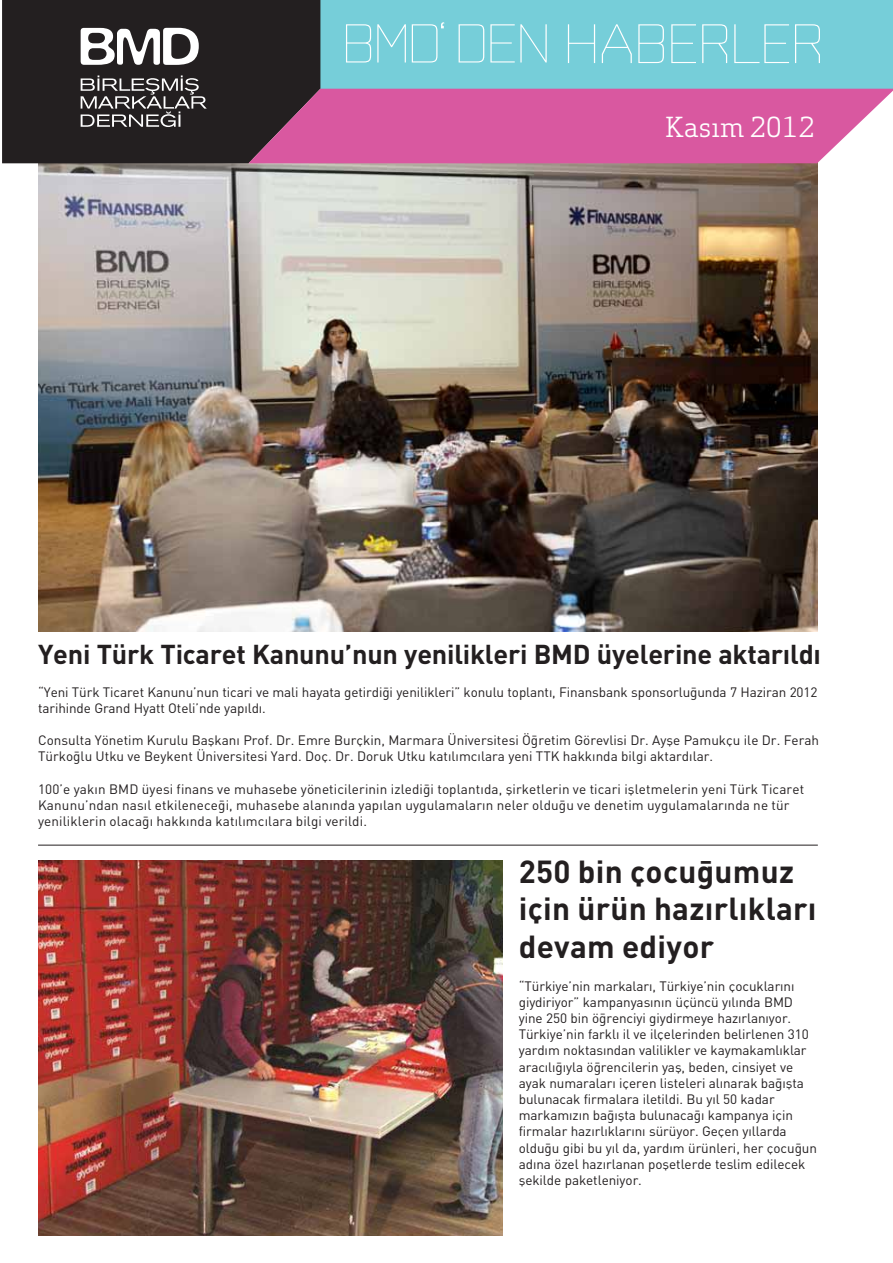
<style>
.page{position:relative;width:893px;height:1263px;background:#fff}
.page>*{position:absolute;margin:0;border:0;box-sizing:border-box;transform-origin:0 0}
.t1{font:700 31.5px/37.8px "DIN Bek";letter-spacing:.01em;color:#231f20}
.t2{font:700 27px "DIN Bek";letter-spacing:-.01em;color:#231f20}
.t3{font:27px "Apex Serif";color:#fff}
.t4{font:13.5px/16.2px "DIN Bek Normal";letter-spacing:-.005em;color:#231f20}
</style>
<div class="page">
<img style="left:38px;top:163px;width:780px;height:468px">
<div style="left:320px;top:0;width:573px;height:89px;background:#76ced9"></div>
<div style="left:2px;top:0;width:318px;height:163px;background:#231f20"></div>
<svg style="left:81px;top:28px;width:118px;height:37px"></svg>
<svg style="left:81px;top:75px;width:126px;height:52px;background:#555253"></svg>
<svg style="left:346px;top:24px;width:25px;height:38px"></svg>
<svg style="left:377px;top:24px;width:29px;height:38px"></svg>
<svg style="left:412px;top:22px;width:32px;height:40px"></svg>
<svg style="left:459px;top:24px;width:25px;height:38px"></svg>
<svg style="left:490px;top:24px;width:57px;height:38px"></svg>
<svg style="left:568px;top:24px;width:27px;height:39px"></svg>
<svg style="left:602px;top:24px;width:30px;height:39px"></svg>
<svg style="left:638px;top:24px;width:26px;height:39px"></svg>
<svg style="left:671px;top:24px;width:25px;height:39px"></svg>
<svg style="left:702px;top:24px;width:25px;height:39px"></svg>
<svg style="left:734px;top:24px;width:55px;height:39px"></svg>
<svg style="left:795px;top:24px;width:25px;height:39px"></svg>
<svg style="left:248px;top:89px;width:645px;height:74px;background:#d05e9e"></svg>
<hr style="left:38px;top:845px;width:780px;height:1px;background:#231f20">
<img style="left:38px;top:860px;width:465px;height:376px">
<h2 class="t3" style="left:665px;top:110px;width:151px">Kasım 2012</h2>
<h2 class="t2" style="left:38px;top:637px;width:784px">Yeni Türk Ticaret Kanunu’nun yenilikleri BMD üyelerine aktarıldı</h2>
<p class="t4" style="left:38px;top:683px;width:781px">“Yeni Türk Ticaret Kanunu’nun ticari ve mali hayata getirdiği yenilikleri” konulu toplantı, Finansbank sponsorluğunda 7 Haziran 2012 tarihinde Grand Hyatt Oteli’nde yapıldı.</p>
<p class="t4" style="left:38px;top:732px;width:783px">Consulta Yönetim Kurulu Başkanı Prof. Dr. Emre Burçkin, Marmara Üniversitesi Öğretim Görevlisi Dr. Ayşe Pamukçu ile Dr. Ferah<br>Türkoğlu Utku ve Beykent Üniversitesi Yard. Doç. Dr. Doruk Utku katılımcılara yeni TTK hakkında bilgi aktardılar.</p>
<p class="t4" style="left:38px;top:781px;width:768px">100’e yakın BMD üyesi finans ve muhasebe yöneticilerinin izlediği toplantıda, şirketlerin ve ticari işletmelerin yeni Türk Ticaret<br>Kanunu’ndan nasıl etkileneceği, muhasebe alanında yapılan uygulamaların neler olduğu ve denetim uygulamalarında ne tür yeniliklerin olacağı hakkında katılımcılara bilgi verildi.</p>
<h1 class="t1" style="left:519px;top:851px;width:299px">250 bin çocuğumuz için ürün hazırlıkları devam ediyor</h1>
<p class="t4" style="left:519px;top:977px;width:300px">“Türkiye’nin markaları, Türkiye’nin çocuklarını giydiriyor” kampanyasının üçüncü yılında BMD yine 250 bin öğrenciyi giydirmeye hazırlanıyor.<br>Türkiye’nin farklı il ve ilçelerinden belirlenen 310 yardım noktasından valilikler ve kaymakamlıklar aracılığıyla öğrencilerin yaş, beden, cinsiyet ve ayak numaraları içeren listeleri alınarak bağışta bulunacak firmalara iletildi. Bu yıl 50 kadar markamızın bağışta bulunacağı kampanya için firmalar hazırlıklarını sürüyor. Geçen yıllarda olduğu gibi bu yıl da, yardım ürünleri, her çocuğun adına özel hazırlanan poşetlerde teslim edilecek şekilde paketleniyor.</p>
</div>
